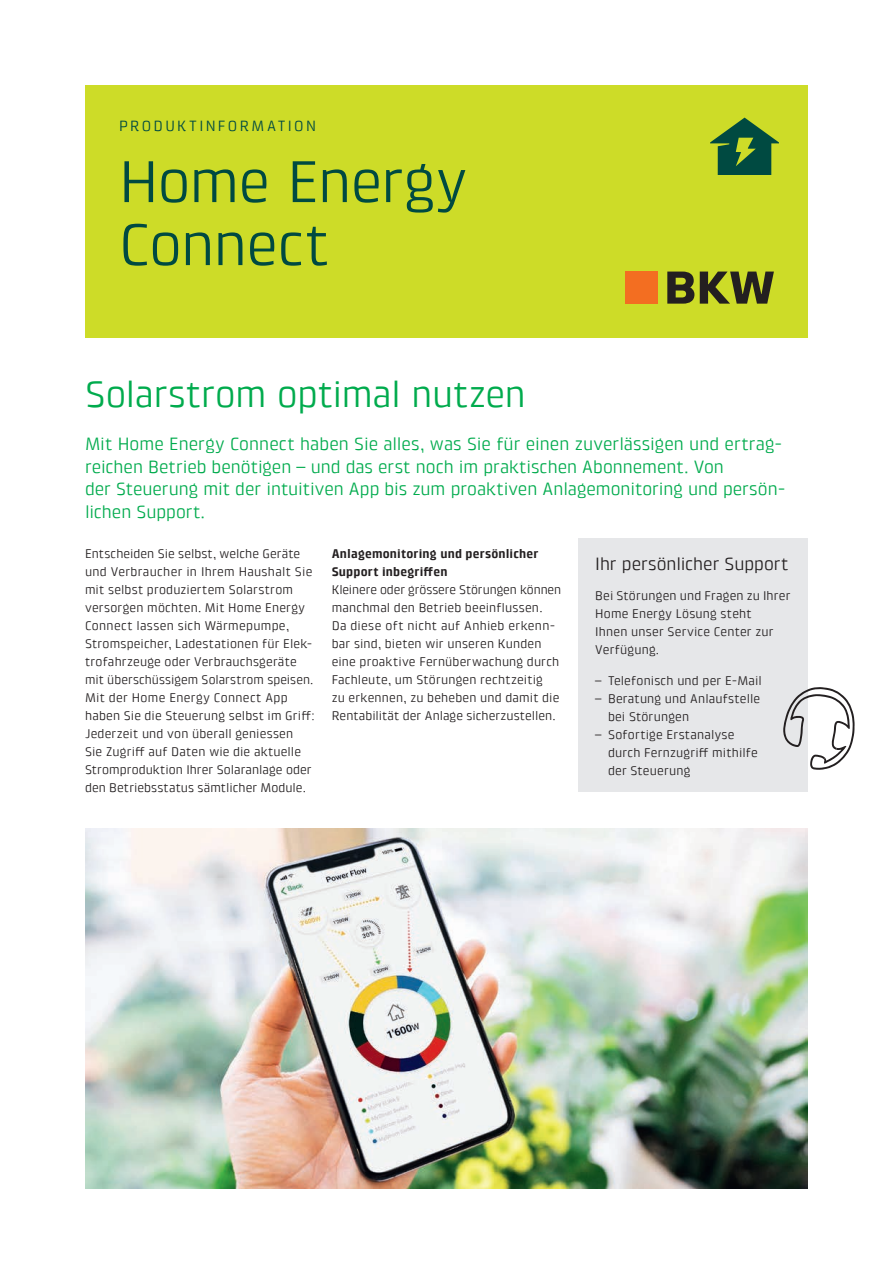
<style>
.page{position:relative;width:893px;height:1263px;background:#fff}
.page>*{position:absolute;margin:0;border:0;box-sizing:border-box;transform-origin:0 0}
.BKW_Headline_40_42pt_Regular_DE{font:60px/63px "Klint Pro";letter-spacing:-.015em;color:#004a41}
.BKW_Headline_30_32pt_Regular_DE{font:37.5px "Klint Pro";letter-spacing:-.01em;color:#00ab4d}
.BKW_Intro_12_15pt_Regular_DE{font:18px/22.5px "Klint Pro";letter-spacing:-.005em;color:#00ab4d}
.BKW_Subheadline_1_12_15pt_Regular_DE{font:18px "Klint Pro";letter-spacing:-.005em;color:#231f20}
.BKW_Cover_Rubrik_10_12pt_Regular_DE{font:15px "Klint Pro";letter-spacing:.155em;color:#004a41}
.BKW_Copy_8_5_12pt_Regular_DE{font:12.75px/18px "Klint Pro";letter-spacing:.01em;color:#231f20}
.BKW_Subheadline_3_8_5_12pt_Bold_DE{font:700 12.75px/18px "Klint Pro";letter-spacing:.015em;color:#231f20}
</style>
<div class="page">
<div style="left:85px;top:85px;width:723px;height:253px;background:#cddc28"></div>
<div style="left:625px;top:272px;width:32px;height:32px;background:#f36e21"></div>
<svg style="left:667px;top:272px;width:27px;height:32px"></svg>
<svg style="left:700px;top:272px;width:74px;height:32px"></svg>
<svg style="left:710px;top:118px;width:69px;height:57px"></svg>
<img style="left:85px;top:828px;width:723px;height:360px">
<div style="left:578px;top:539px;width:230px;height:253px;background:#e6e7e9"></div>
<svg style="left:783px;top:687px;width:72px;height:83px"></svg>
<p class="BKW_Cover_Rubrik_10_12pt_Regular_DE" style="left:119px;top:117px;width:199px">PRODUKTINFORMATION</p>
<p class="BKW_Headline_40_42pt_Regular_DE" style="left:119px;top:150px;width:350px">Home Energy<br>Connect</p>
<p class="BKW_Headline_30_32pt_Regular_DE" style="left:85px;top:373px;width:442px">Solarstrom optimal nutzen</p>
<p class="BKW_Intro_12_15pt_Regular_DE" style="left:85px;top:433px;width:702px">Mit Home Energy Connect haben Sie alles, was Sie für einen zuverlässigen und ertrag&shy;reichen Betrieb benötigen – und das erst noch im praktischen Abonnement. Von<br>der -Steuerung mit der -intuitiven App bis zum proaktiven Anlagemonitoring und persön&shy;lichen Support.</p>
<p class="BKW_Copy_8_5_12pt_Regular_DE" style="left:85px;top:545px;width:231px">Entscheiden Sie selbst, welche Geräte und Verbraucher in Ihrem Haushalt Sie mit selbst produziertem Solarstrom versorgen möchten. Mit Home Energy Connect lassen sich Wärmepumpe, Stromspeicher, Ladestationen für Elek&shy;trofahrzeuge oder Verbrauchsgeräte mit überschüssigem Solarstrom speisen.<br>Mit der Home Energy Connect App -haben Sie die Steuerung selbst im Griff:<br>Jederzeit und von überall geniessen<br>Sie Zugriff auf Daten wie die aktuelle Stromproduktion Ihrer Solaranlage oder den Betriebsstatus sämtlicher Module.</p>
<p class="BKW_Subheadline_3_8_5_12pt_Bold_DE" style="left:332px;top:545px;width:208px">Anlagemonitoring und persönlicher<br>Support inbegriffen</p>
<p class="BKW_Subheadline_1_12_15pt_Regular_DE" style="left:595px;top:553px;width:195px">Ihr persönlicher Support</p>
<p class="BKW_Copy_8_5_12pt_Regular_DE" style="left:595px;top:587px;width:197px">Bei Störungen und Fragen zu Ihrer<br>Home Energy Lösung steht<br>-Ihnen unser Service Center zur<br>Verfügung.</p>
<p class="BKW_Copy_8_5_12pt_Regular_DE" style="left:595px;top:672px;width:168px">– Telefonisch und per E-Mail</p>
<p class="BKW_Copy_8_5_12pt_Regular_DE" style="left:608px;top:690px;width:154px;text-indent:-13px">– Beratung und Anlaufstelle bei Störungen</p>
<p class="BKW_Copy_8_5_12pt_Regular_DE" style="left:608px;top:726px;width:151px;text-indent:-13px">– Sofortige Erstanalyse durch Fernzugriff mithilfe der Steuerung</p>
<p class="BKW_Copy_8_5_12pt_Regular_DE" style="left:332px;top:581px;width:231px">Kleinere oder grössere Störungen können manchmal den Betrieb beeinflussen.<br>Da diese oft nicht auf Anhieb erkenn&shy;bar sind, bieten wir unseren Kunden eine proaktive Fernüberwachung durch Fachleute, um Störungen rechtzeitig<br>zu erkennen, zu beheben und damit die Rentabilität der Anlage sicherzustellen.</p>
</div>
